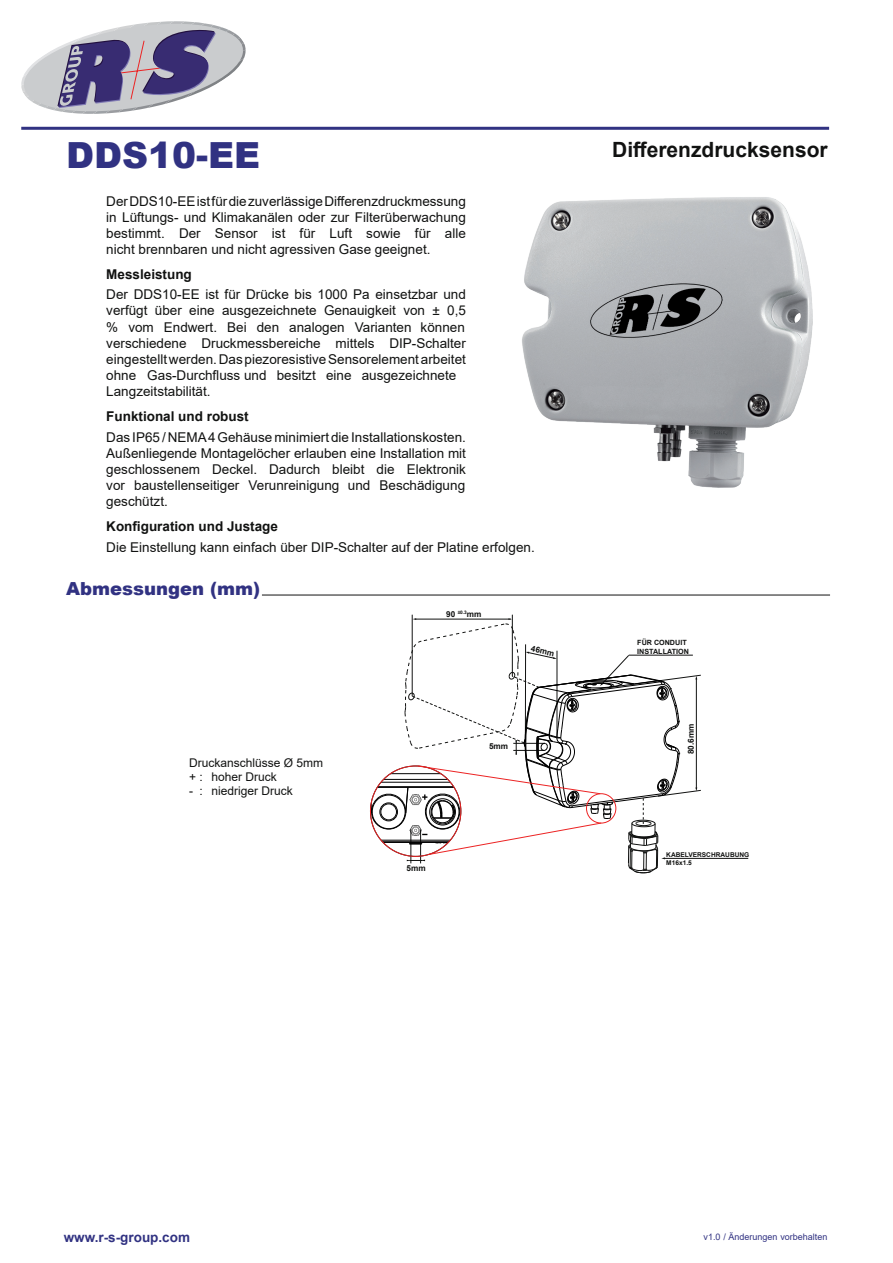
<style>
.page{position:relative;width:893px;height:1263px;background:#fff}
.page>*{position:absolute;margin:0;border:0;box-sizing:border-box;transform-origin:0 0}
.t1{font:900 36px "Arial";color:#313282}
.t2{font:700 21px "Arial";color:#111211}
.t3{font:900 18px "Arial";color:#313282}
.t4{font:13.5px/16.2px "Arial";color:#111211;text-align:justify}
.t5{font:700 13.5px "Arial";color:#111211}
.t6{font:700 13.5px "Arial";color:#313282}
.t7{font:12px/14.4px "Arial";color:#111211}
.t8{font:9px "Arial";color:#313282}
.t9{font:700 8.25px "Arial";color:#111211}
.t10{font:700 7.2px/8.6px "Arial";color:#111211}
.t11{font:700 6.6px/7.9px "Arial";color:#111211}
</style>
<div class="page">
<svg style="left:21px;top:21px;width:225px;height:93px"></svg>
<hr style="left:21px;top:127px;width:808px;height:3px;background:#313282">
<img style="left:522px;top:197px;width:291px;height:291px">
<hr style="left:512px;top:615px;width:1px;height:61px;background:#111211">
<hr style="left:412px;top:615px;width:1px;height:81px;background:#111211">
<hr style="left:664px;top:858px;width:84px;height:1px;background:#111211">
<svg style="left:370px;top:618px;width:331px;height:255px"></svg>
<div style="left:586px;top:793px;width:30px;height:30px;border:1px solid #ec2323;border-radius:50%"></div>
<hr style="left:262px;top:595px;width:568px;height:1px;background:#111211">
<h1 class="t1" style="left:66px;top:129px;width:196px">DDS10-EE</h1>
<h2 class="t2" style="left:612px;top:135px;width:217px">Differenzdrucksensor</h2>
<p class="t4" style="left:106px;top:193px;width:361px">Der DDS10-EE ist für die zuverlässigeDifferenzdruckmessung in Lüftungs- und Klimakanälen oder zur Filterüberwachung bestimmt. Der Sensor ist für Luft sowie für alle nicht brennbaren und nicht agressiven Gase geeignet.</p>
<p class="t5" style="left:106px;top:265px;width:87px">Messleistung</p>
<p class="t4" style="left:106px;top:286px;width:361px;text-align:left">Der DDS10-EE ist für Drücke bis 1000 Pa einsetzbar und verfügt über eine ausgezeichnete Genauigkeit von ± 0,5 % vom Endwert. Bei den analogen Varianten können verschiedene Druckmessbereiche mittels DIP-Schalter eingestellt werden. Das piezoresistive Sensorelement arbeitet ohne Gas-Durchfluss und besitzt eine ausgezeichnete Langzeitstabilität.</p>
<p class="t5" style="left:106px;top:407px;width:144px">Funktional und robust</p>
<p class="t4" style="left:106px;top:429px;width:361px">Das IP65 / NEMA4 Gehäuse minimiert die Installationskosten.<br>Außenliegende Montagelöcher erlauben eine Installation mit geschlossenem Deckel. Dadurch bleibt die Elektronik vor baustellenseitiger Verunreinigung und Beschädigung geschützt.</p>
<p class="t5" style="left:106px;top:517px;width:173px">Konfiguration und Justage</p>
<p class="t4" style="left:106px;top:539px;width:430px">Die Einstellung kann einfach über DIP-Schalter auf der Platine erfolgen.</p>
<h3 class="t3" style="left:66px;top:575px;width:196px">Abmessungen (mm)</h3>
<p class="t7" style="left:189px;top:755px;width:136px">Druckanschlüsse Ø 5mm + : hoher Druck</p>
<p class="t7" style="left:189px;top:784px;width:105px">- : niedriger Druck</p>
<p class="t9" style="left:446px;top:608px;width:37px">90 <sup>±0.3</sup>mm</p>
<p class="t9" style="left:532px;top:643px;width:25px;rotate:12deg">46mm</p>
<p class="t9" style="left:489px;top:740px;width:21px">5mm</p>
<p class="t9" style="left:407px;top:863px;width:21px">5mm</p>
<p class="t10" style="left:637px;top:639px;width:53px">FÜR CONDUIT<br>INSTALLATION</p>
<p class="t9" style="left:685px;top:754px;width:32px;rotate:-90deg">80.6mm</p>
<p class="t11" style="left:666px;top:851px;width:85px">KABELVERSCHRAUBUNG<br>M16x1.5</p>
<p class="t6" style="left:64px;top:1227px;width:128px">www.r-s-group.com</p>
<p class="t8" style="left:703px;top:1231px;width:125px">v1.0 / Änderungen vorbehalten</p>
</div>
